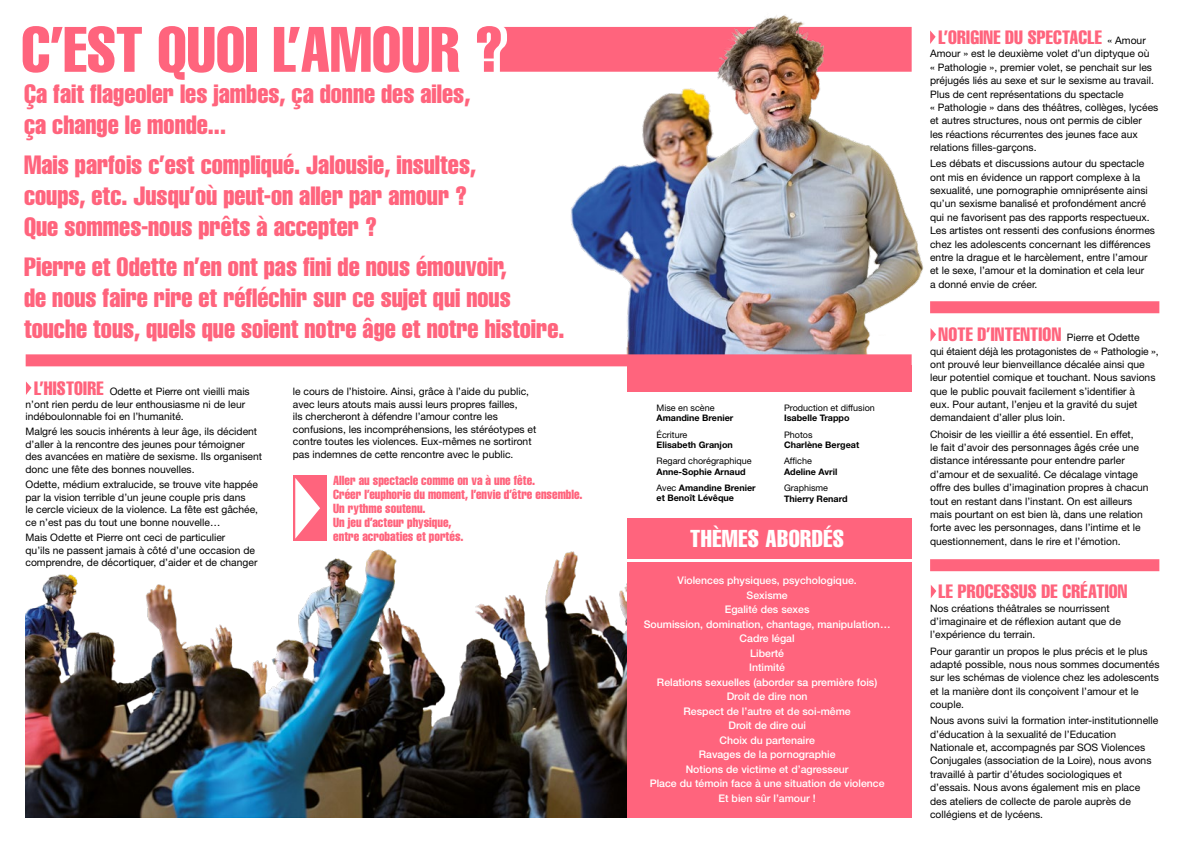
<style>
.page{position:relative;width:1191px;height:842px;background:#fff}
.page>*{position:absolute;margin:0;border:0;box-sizing:border-box;transform-origin:0 0}
.t1{font:extra-condensed 63px "Helvetica";color:#ff647d}
.t2{font:extra-condensed 26px/31.2px "Helvetica";color:#ff647d}
.t3{font:extra-condensed 24px "Helvetica";letter-spacing:.02em;color:#fff}
.t4{font:extra-condensed 19px "Helvetica";letter-spacing:.01em;color:#ff647d}
.t5{font:extra-condensed 13px/14px "Helvetica";color:#ff647d}
.t6{font:500 10.5px/14.5px "Helvetica Neue";color:#fff;text-align:center}
.t7{font:10.3px/13.4px "Helvetica Neue";color:#000}
.t8{font:700 9px/16.2px "Helvetica Neue";color:#000}
.t9{font:9px "Helvetica Neue";color:#000}
.s1{font-family:"Helvetica";font-stretch:extra-condensed;font-size:19px;color:#ff647d}
.s2{font-weight:400}
.s3{font-family:"Helvetica Neue";font-stretch:normal;font-size:10.3px;color:#000}
.s4{font-style:inherit}
</style>
<div class="page">
<img style="left:26px;top:539px;width:603px;height:279px">
<div style="left:500px;top:27px;width:70px;height:45px;background:#ff647d"></div>
<div style="left:930px;top:301px;width:229px;height:12px;background:#ff647d"></div>
<div style="left:930px;top:559px;width:229px;height:12px;background:#ff647d"></div>
<div style="left:293px;top:475px;width:33px;height:66px;background:#ff647d"></div>
<svg style="left:26px;top:381px;width:5px;height:14px"></svg>
<svg style="left:930px;top:585px;width:6px;height:13px"></svg>
<svg style="left:295px;top:478px;width:25px;height:61px"></svg>
<img style="left:570px;top:15px;width:364px;height:366px">
<div style="left:26px;top:354px;width:885px;height:12px;background:#ff647d"></div>
<div style="left:626px;top:365px;width:285px;height:27px;background:#ff647d"></div>
<div style="left:626px;top:563px;width:285px;height:255px;background:#ff647d"></div>
<div style="left:626px;top:519px;width:285px;height:40px;background:#ff647d"></div>
<h1 class="t1" style="left:21px;top:9px;width:484px">C’EST QUOI L’AMOUR ?</h1>
<h2 class="t2" style="left:24px;top:78px;width:448px">Ça fait flageoler les jambes, ça donne des ailes, ça change le monde...</h2>
<h2 class="t2" style="left:24px;top:149px;width:453px">Mais parfois c’est compliqué. Jalousie, insultes, coups, etc. Jusqu’où peut-on aller par amour ?<br>Que sommes-nous prêts à accepter ?</h2>
<h2 class="t2" style="left:24px;top:251px;width:542px">Pierre et Odette n’en ont pas fini de nous émouvoir,<br>de nous faire rire et réfléchir sur ce sujet qui nous touche tous, quels que soient notre âge et notre histoire.</h2>
<p class="t7" style="left:26px;top:385px;width:226px;line-height:12.5px;text-indent:8px"><span class="s1">L’HISTOIRE</span> Odette et Pierre ont vieilli mais n’ont rien perdu de leur enthousiasme ni de leur indéboulonnable foi en l’humanité.</p>
<p class="t7" style="left:26px;top:425px;width:238px;line-height:12.5px">Malgré les soucis inhérents à leur âge, ils décident d’aller à la rencontre des jeunes pour témoigner des avancées en matière de sexisme. Ils organisent donc une fête des bonnes nouvelles.</p>
<p class="t7" style="left:26px;top:478px;width:234px;line-height:12.5px">Odette, médium extralucide, se trouve vite happée par la vision terrible d’un jeune couple pris dans<br>le cercle vicieux de la violence. La fête est gâchée, ce n’est pas du tout une bonne nouvelle…</p>
<p class="t7" style="left:26px;top:531px;width:233px;line-height:12.5px">Mais Odette et Pierre ont ceci de particulier<br>qu’ils ne passent jamais à côté d’une occasion de comprendre, de décortiquer, d’aider et de changer</p>
<p class="t7" style="left:293px;top:385px;width:245px;line-height:12.5px">le cours de l’histoire. Ainsi, grâce à l’aide du public, avec leurs atouts mais aussi leurs propres failles,<br>ils chercheront à défendre l’amour contre les confusions, les incompréhensions, les stéréotypes et contre toutes les violences. Eux-mêmes ne sortiront pas indemnes de cette rencontre avec le public.</p>
<p class="t5" style="left:333px;top:473px;width:251px">Aller au spectacle comme on va à une fête.<br>Créer l’euphorie du moment, l’envie d’être ensemble.<br>Un rythme soutenu.<br>Un jeu d’acteur physique,<br>entre acrobaties et portés.</p>
<p class="t9" style="left:656px;top:402px;width:60px">Mise en scène</p>
<p class="t8" style="left:656px;top:410px;width:78px">Amandine Brenier</p>
<p class="t9" style="left:656px;top:429px;width:32px">Écriture</p>
<p class="t8" style="left:656px;top:437px;width:78px">Elisabeth Granjon</p>
<p class="t9" style="left:656px;top:456px;width:97px">Regard chorégraphique</p>
<p class="t8" style="left:656px;top:463px;width:101px">Anne-Sophie Arnaud<br><span class="s2">Avec</span> Amandine Brenier</p>
<p class="t8" style="left:656px;top:490px;width:79px">et Benoît Lévêque</p>
<p class="t9" style="left:784px;top:402px;width:92px">Production et diffusion</p>
<p class="t8" style="left:784px;top:410px;width:67px">Isabelle Trappo</p>
<p class="t9" style="left:784px;top:429px;width:30px">Photos</p>
<p class="t8" style="left:784px;top:437px;width:77px">Charlène Bergeat</p>
<p class="t9" style="left:784px;top:456px;width:29px">Affiche</p>
<p class="t8" style="left:784px;top:463px;width:55px">Adeline Avril</p>
<p class="t9" style="left:784px;top:482px;width:46px">Graphisme</p>
<p class="t8" style="left:784px;top:490px;width:65px">Thierry Renard</p>
<h3 class="t3" style="left:690px;top:523px;width:155px">THÈMES ABORDÉS</h3>
<p class="t6" style="left:644px;top:573px;width:248px">Violences physiques, psychologique.<br>Sexisme<br>Egalité des sexes<br>Soumission, domination, chantage, manipulation…<br>Cadre légal<br>Liberté<br>Intimité<br>Relations sexuelles (aborder sa première fois)<br>Droit de dire non<br>Respect de l’autre et de soi-même<br>Droit de dire oui<br>Choix du partenaire<br>Ravages de la pornographie<br>Notions de victime et d’agresseur<br>Place du témoin face à une situation de violence<br>Et bien sûr l’amour !</p>
<h3 class="t4" style="left:938px;top:25px;width:209px">L’ORIGINE DU SPECTACLE <span class="s3">« Amour</span></h3>
<p class="t7" style="left:930px;top:47px;width:230px">Amour » est le deuxième volet d’un diptyque où<br>« Pathologie », premier volet, se penchait sur les préjugés liés au sexe et sur le sexisme au travail.<br>Plus de cent représentations du spectacle<br>« Pathologie » dans des théâtres, collèges, lycées et autres structures, nous ont permis de cibler<br>les réactions récurrentes des jeunes face aux relations filles-garçons.</p>
<p class="t7" style="left:930px;top:157px;width:226px">Les débats et discussions autour du spectacle ont mis en évidence un rapport complexe à la sexualité, une pornographie omniprésente ainsi qu’un sexisme banalisé et profondément ancré qui ne favorisent pas des rapports respectueux.<br>Les artistes ont ressenti des confusions énormes chez les adolescents concernant les différences entre la drague et le harcèlement, entre l’amour et le sexe, l’amour et la domination et cela leur<br>a donné envie de créer.</p>
<h3 class="t4" style="left:938px;top:322px;width:202px">NOTE D’INTENTION <span class="s3">Pierre et Odette</span></h3>
<p class="t7" style="left:930px;top:344px;width:230px">qui étaient déjà les protagonistes de « Pathologie », ont prouvé leur bienveillance décalée ainsi que leur potentiel comique et touchant. Nous savions que le public pouvait facilement s’identifier à<br>eux. Pour autant, l’enjeu et la gravité du sujet demandaient d’aller plus loin.</p>
<p class="t7" style="left:930px;top:427px;width:220px">Choisir de les vieillir a été essentiel. En effet,<br>le fait d’avoir des personnages âgés crée une distance intéressante pour entendre parler d’amour et de sexualité. Ce décalage <span class="s4">vintage </span>offre des bulles d’imagination propres à chacun tout en restant dans l’instant. On est ailleurs mais pourtant on est bien là, dans une relation forte avec les personnages, dans l’intime et le questionnement, dans le rire et l’émotion.</p>
<h3 class="t4" style="left:938px;top:579px;width:190px">LE PROCESSUS DE CRÉATION</h3>
<p class="t7" style="left:930px;top:601px;width:192px">Nos créations théâtrales se nourrissent d’imaginaire et de réflexion autant que de l’expérience du terrain.</p>
<p class="t7" style="left:930px;top:644px;width:231px">Pour garantir un propos le plus précis et le plus adapté possible, nous nous sommes documentés sur les schémas de violence chez les adolescents et la manière dont ils conçoivent l’amour et le couple.</p>
<p class="t7" style="left:930px;top:714px;width:230px">Nous avons suivi la formation inter-institutionnelle d’éducation à la sexualité de l’Education Nationale et, accompagnés par SOS Violences Conjugales (association de la Loire), nous avons travaillé à partir d’études sociologiques et d’essais. Nous avons également mis en place des ateliers de collecte de parole auprès de collégiens et de lycéens.</p>
</div>
